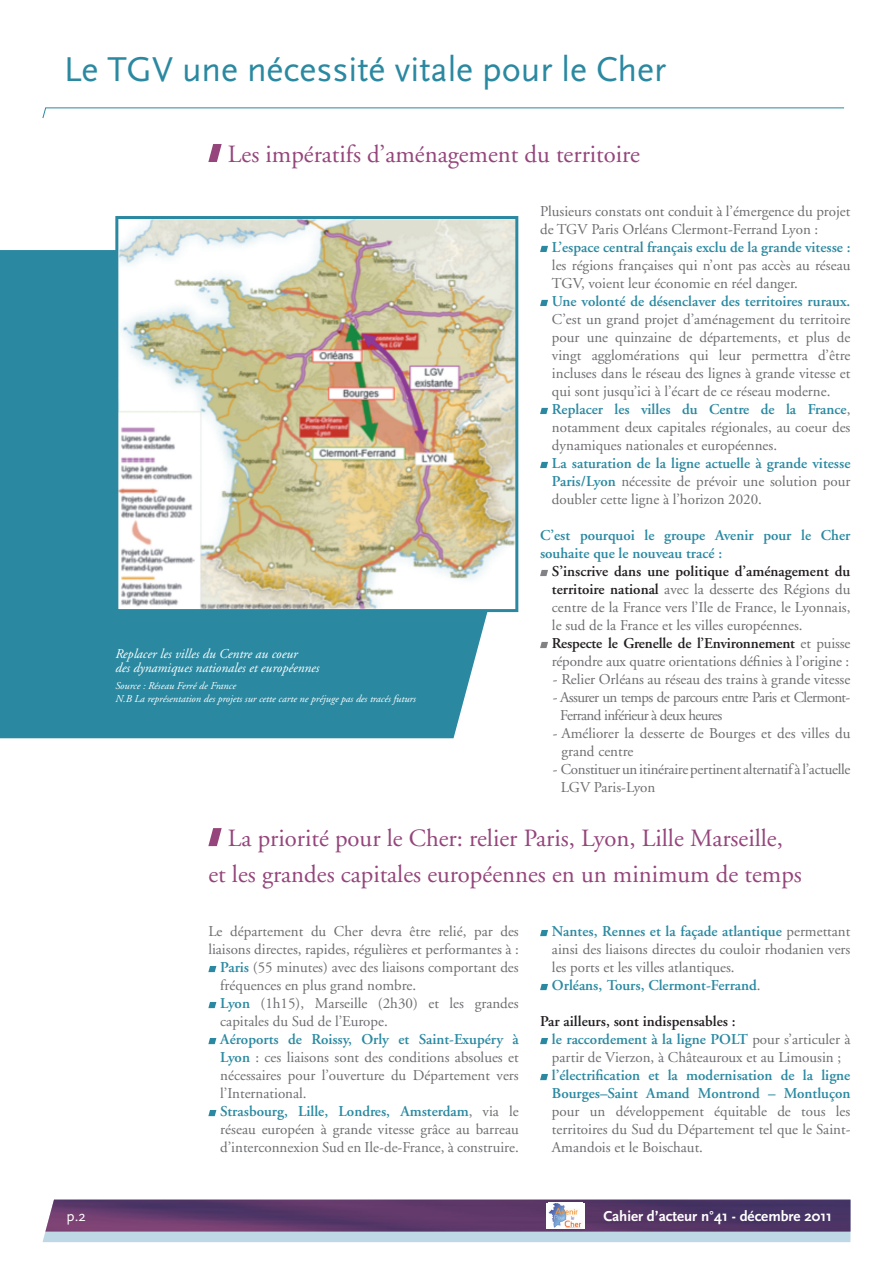
<style>
.page{position:relative;width:893px;height:1263px;background:#fff}
.page>*{position:absolute;margin:0;border:0;box-sizing:border-box;transform-origin:0 0}
.t1{font:36px "Scala Sans Pro";color:#2a89a1}
.t2{font:24.75px/36px "Adobe Garamond LT";color:#95457b;text-align:center}
.t3{font:15px/18px "Adobe Garamond LT";color:#6c6d70}
.t4{font:600 15px/18px "Adobe Garamond LT";color:#2a89a1}
.t5{font:15px/18px "Adobe Garamond LT";letter-spacing:-.04em;color:#6c6d70}
.t6{font:15px/18px "Adobe Garamond LT";letter-spacing:-.02em;color:#6c6d70}
.t7{font:700 15px "Scala Sans Pro";color:#fff}
.t8{font:15px "Scala Sans Pro";color:#fff}
.t9{font:italic 13.5px/14.2px "Adobe Garamond LT";color:#fff}
.t10{font:italic 10.5px/12.8px "Adobe Garamond LT";color:#fff}
.s1{font-weight:600;color:#2a89a1}
.s2{font-weight:600;color:#231f20}
</style>
<div class="page">
<svg style="left:540px;top:246px;width:8px;height:4px"></svg>
<svg style="left:208px;top:144px;width:14px;height:18px"></svg>
<svg style="left:208px;top:828px;width:14px;height:18px"></svg>
<svg style="left:42px;top:107px;width:803px;height:12px"></svg>
<svg style="left:43px;top:1199px;width:807px;height:43px;background:#76638b"></svg>
<svg style="left:0;top:250px;width:548px;height:488px;fill:#2a89a1"></svg>
<img style="left:119px;top:220px;width:395px;height:388px">
<div style="left:115px;top:216px;width:403px;height:396px;border:3px solid #2a89a1"></div>
<div style="left:546px;top:1203px;width:39px;height:25px;background:#fff"></div>
<img style="left:548px;top:1203px;width:34px;height:25px">
<svg style="left:208px;top:966px;width:8px;height:6px"></svg>
<svg style="left:208px;top:1002px;width:8px;height:6px"></svg>
<svg style="left:208px;top:1038px;width:8px;height:6px"></svg>
<svg style="left:208px;top:1110px;width:8px;height:6px"></svg>
<svg style="left:540px;top:930px;width:8px;height:6px"></svg>
<svg style="left:540px;top:984px;width:8px;height:6px"></svg>
<svg style="left:540px;top:1038px;width:8px;height:6px"></svg>
<svg style="left:540px;top:1074px;width:8px;height:6px"></svg>
<h1 class="t1" style="left:64px;top:45px;width:604px">Le TGV une nécessité vitale pour le Cher</h1>
<h2 class="t2" style="left:228px;top:136px;width:414px">Les impératifs d’aménagement du territoire</h2>
<p class="t9" style="left:115px;top:646px;width:206px">Replacer les villes du Centre au coeur<br>des dynamiques nationales et européennes</p>
<p class="t10" style="left:115px;top:679px;width:302px">Source : Réseau Ferré de France<br>N.B La représentation des projets sur cette carte ne préjuge pas des tracés futurs</p>
<p class="t3" style="left:540px;top:202px;width:312px">Plusieurs constats ont conduit à l’émergence du projet de TGV Paris Orléans Clermont-Ferrand Lyon :</p>
<p class="t4" style="left:552px;top:238px;width:300px">L’espace central français exclu de la grande vitesse :</p>
<p class="t3" style="left:552px;top:256px;width:300px">les régions françaises qui n’ont pas accès au réseau<br>TGV, voient leur économie en réel danger.</p>
<p class="t4" style="left:552px;top:292px;width:300px">Une volonté de désenclaver des territoires ruraux.</p>
<p class="t3" style="left:552px;top:310px;width:300px">C’est un grand projet d’aménagement du territoire pour une quinzaine de départements, et plus de vingt agglomérations qui leur permettra d’être incluses dans le réseau des lignes à grande vitesse et qui sont jusqu’ici à l’écart de ce réseau moderne.<br><span class="s1">Replacer les villes du Centre de la France</span>, notamment deux capitales régionales, au coeur des dynamiques nationales et européennes.</p>
<p class="t3" style="left:552px;top:454px;width:300px;text-align:justify"><span class="s1">La saturation de la ligne actuelle à grande vitesse Paris/Lyon</span> nécessite de prévoir une solution pour doubler cette ligne à l’horizon 2020.</p>
<p class="t4" style="left:540px;top:526px;width:312px">C’est pourquoi le groupe Avenir pour le Cher souhaite que le nouveau tracé :</p>
<p class="t3" style="left:552px;top:562px;width:300px"><span class="s2">S’inscrive dans une politique d’aménagement du territoire national</span> avec la desserte des Régions du centre de la France vers l’Ile de France, le Lyonnais, le sud de la France et les villes européennes.<br><span class="s2">Respecte le Grenelle de l’Environnement</span> et puisse répondre aux quatre orientations définies à l’origine :</p>
<p class="t3" style="left:553px;top:670px;width:299px">- Relier Orléans au réseau des trains à grande vitesse</p>
<p class="t5" style="left:560px;top:688px;width:292px;text-indent:-7px">- Assurer un temps de parcours entre Paris et Clermont-<br>Ferrand inférieur à deux heures</p>
<p class="t3" style="left:561px;top:724px;width:291px;text-indent:-9px">- Améliorer la desserte de Bourges et des villes du grand centre</p>
<p class="t6" style="left:561px;top:760px;width:291px;text-indent:-8px">- Constituer un itinéraire pertinent alternatif à l’actuelle<br>LGV Paris-Lyon</p>
<h2 class="t2" style="left:208px;top:820px;width:595px">La priorité pour le Cher: relier Paris, Lyon, Lille Marseille,<br>et les grandes capitales européennes en un minimum de temps</h2>
<p class="t3" style="left:208px;top:922px;width:312px">Le département du Cher devra être relié, par des</p>
<p class="t3" style="left:208px;top:940px;width:312px">liaisons directes, rapides, régulières et performantes à :</p>
<p class="t3" style="left:220px;top:958px;width:300px"><span class="s1">Paris</span> (55 minutes) avec des liaisons comportant des</p>
<p class="t3" style="left:220px;top:976px;width:197px">fréquences en plus grand nombre.</p>
<p class="t3" style="left:220px;top:994px;width:300px"><span class="s1">Lyon</span> (1h15), Marseille (2h30) et les grandes</p>
<p class="t3" style="left:220px;top:1012px;width:169px">capitales du Sud de l’Europe.</p>
<p class="t3" style="left:220px;top:1030px;width:300px"><span class="s1">Aéroports de Roissy, Orly et Saint-Exupéry à Lyon</span> : ces liaisons sont des conditions absolues et nécessaires pour l’ouverture du Département vers l’International.<br><span class="s1">Strasbourg, Lille, Londres, Amsterdam</span>, via le réseau européen à grande vitesse grâce au barreau d’interconnexion Sud en Ile-de-France, à construire.</p>
<p class="t3" style="left:552px;top:922px;width:300px"><span class="s1">Nantes, Rennes et la façade atlantique</span> permettant ainsi des liaisons directes du couloir rhodanien vers les ports et les villes atlantiques.<br><span class="s1">Orléans, Tours, Clermont-Ferrand</span>.</p>
<p class="t3" style="left:552px;top:1012px;width:300px;text-indent:-12px"><span class="s2">Par ailleurs, sont indispensables :<br></span><span class="s1">le raccordement à la ligne POLT</span> pour s’articuler à partir de Vierzon, à Châteauroux et au Limousin ;</p>
<p class="t4" style="left:552px;top:1066px;width:300px">l’électrification et la modernisation de la ligne<br>Bourges–Saint Amand Montrond – Montluçon</p>
<p class="t3" style="left:552px;top:1102px;width:300px;text-align:justify">pour un développement équitable de tous les territoires du Sud du Département tel que le Saint-Amandois et le Boischaut.</p>
<p class="t8" style="left:67px;top:1206px;width:21px">p.2</p>
<p class="t7" style="left:603px;top:1206px;width:230px">Cahier d’acteur n°41 - décembre 2011</p>
</div>
